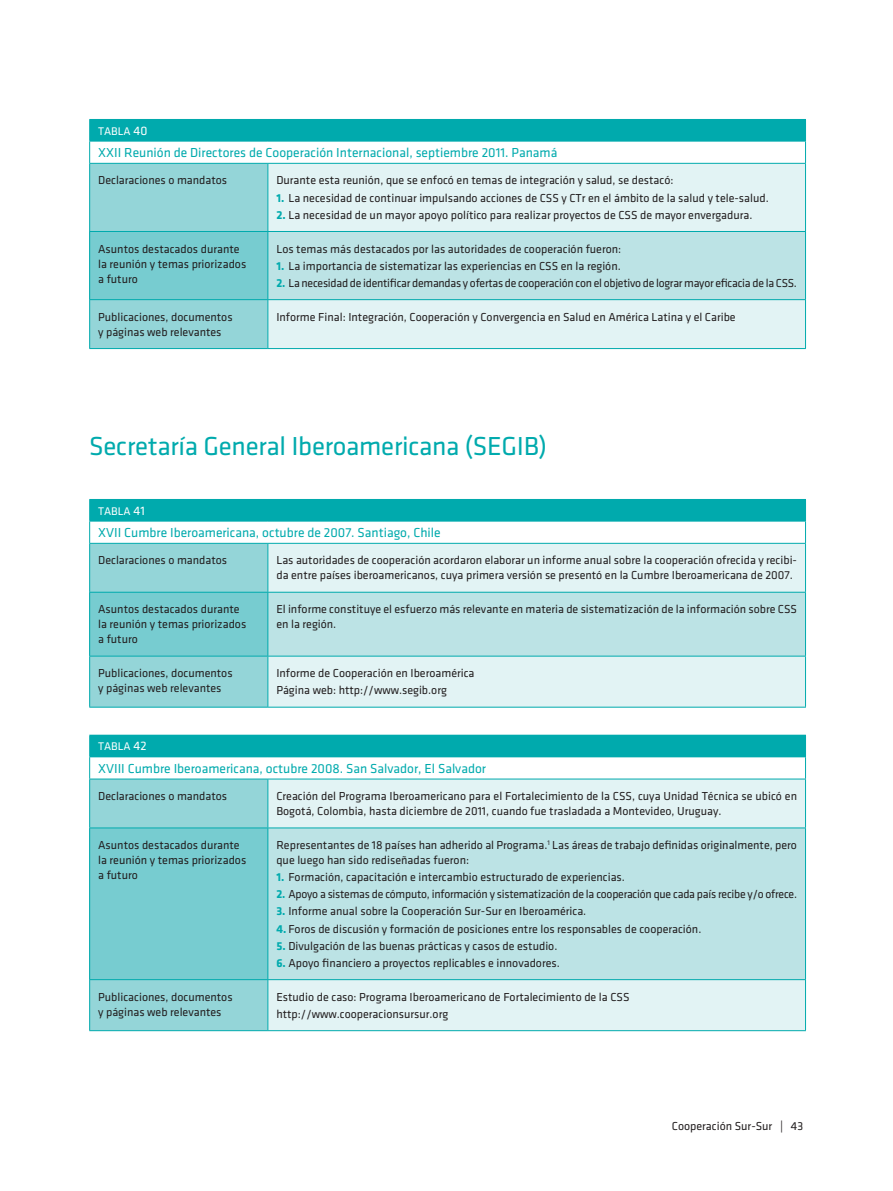
<style>
.page{position:relative;width:893px;height:1191px;background:#fff}
.page>*{position:absolute;margin:0;border:0;box-sizing:border-box;transform-origin:0 0}
.t1{font:27px "Klavika";letter-spacing:-.01em;color:#00aaad}
.t2{font:13.5px "Klavika";color:#00aaad}
.t3{font:12px/15px "Klavika";color:#231f20}
.t4{font:12px "Klavika";letter-spacing:-.02em;color:#231f20}
.t5{font:11.55px "Klavika Regular Plain SC900";color:#fff}
.s1{font-size:12.75px}
.s2{font-weight:700;color:#00aaad}
</style>
<div class="page">
<div style="left:90px;top:119px;width:715px;height:22px;background:#00aaad"></div>
<div style="left:268px;top:164px;width:537px;height:184px;background:#e2f3f4"></div>
<div style="left:268px;top:231px;width:537px;height:69px;background:#bce3e5"></div>
<hr style="left:89px;top:119px;width:179px;height:1px;background:#00aaad">
<hr style="left:268px;top:119px;width:538px;height:1px;background:#00aaad">
<svg style="left:89px;top:120px;width:179px;height:228px"></svg>
<hr style="left:268px;top:141px;width:538px;height:1px;background:#00aaad">
<svg style="left:805px;top:120px;width:1px;height:43px"></svg>
<hr style="left:89px;top:163px;width:179px;height:1px;background:#00aaad">
<hr style="left:89px;top:164px;width:1px;height:67px;background:#00aaad">
<hr style="left:268px;top:163px;width:538px;height:1px;background:#00aaad">
<hr style="left:267px;top:164px;width:1px;height:67px;background:#00aaad">
<hr style="left:805px;top:164px;width:1px;height:67px;background:#00aaad">
<hr style="left:89px;top:231px;width:179px;height:1px;background:#00aaad">
<hr style="left:89px;top:232px;width:1px;height:67px;background:#00aaad">
<hr style="left:268px;top:231px;width:538px;height:1px;background:#00aaad">
<hr style="left:267px;top:232px;width:1px;height:67px;background:#00aaad">
<hr style="left:805px;top:232px;width:1px;height:67px;background:#00aaad">
<hr style="left:89px;top:299px;width:179px;height:1px;background:#00aaad">
<hr style="left:89px;top:300px;width:1px;height:48px;background:#00aaad">
<hr style="left:268px;top:299px;width:538px;height:1px;background:#00aaad">
<hr style="left:267px;top:300px;width:1px;height:48px;background:#00aaad">
<hr style="left:805px;top:300px;width:1px;height:48px;background:#00aaad">
<hr style="left:89px;top:348px;width:179px;height:1px;background:#00aaad">
<hr style="left:268px;top:348px;width:538px;height:1px;background:#00aaad">
<div style="left:90px;top:499px;width:715px;height:22px;background:#00aaad"></div>
<div style="left:268px;top:544px;width:537px;height:163px;background:#e2f3f4"></div>
<div style="left:268px;top:592px;width:537px;height:64px;background:#bce3e5"></div>
<hr style="left:89px;top:499px;width:179px;height:1px;background:#00aaad">
<hr style="left:268px;top:499px;width:538px;height:1px;background:#00aaad">
<svg style="left:89px;top:500px;width:179px;height:207px"></svg>
<hr style="left:268px;top:521px;width:538px;height:1px;background:#00aaad">
<svg style="left:805px;top:500px;width:1px;height:43px"></svg>
<hr style="left:89px;top:543px;width:179px;height:1px;background:#00aaad">
<hr style="left:89px;top:543px;width:1px;height:49px;background:#00aaad">
<hr style="left:268px;top:543px;width:538px;height:1px;background:#00aaad">
<hr style="left:267px;top:543px;width:1px;height:49px;background:#00aaad">
<hr style="left:805px;top:543px;width:1px;height:49px;background:#00aaad">
<hr style="left:89px;top:592px;width:179px;height:1px;background:#00aaad">
<hr style="left:89px;top:592px;width:1px;height:64px;background:#00aaad">
<hr style="left:268px;top:592px;width:538px;height:1px;background:#00aaad">
<hr style="left:267px;top:592px;width:1px;height:64px;background:#00aaad">
<hr style="left:805px;top:592px;width:1px;height:64px;background:#00aaad">
<hr style="left:89px;top:656px;width:179px;height:1px;background:#00aaad">
<hr style="left:89px;top:656px;width:1px;height:51px;background:#00aaad">
<hr style="left:268px;top:656px;width:538px;height:1px;background:#00aaad">
<hr style="left:267px;top:656px;width:1px;height:51px;background:#00aaad">
<hr style="left:805px;top:656px;width:1px;height:51px;background:#00aaad">
<hr style="left:89px;top:707px;width:179px;height:1px;background:#00aaad">
<hr style="left:268px;top:707px;width:538px;height:1px;background:#00aaad">
<div style="left:90px;top:735px;width:715px;height:22px;background:#00aaad"></div>
<div style="left:90px;top:779px;width:177px;height:251px;background:#94d5d8"></div>
<div style="left:268px;top:779px;width:537px;height:251px;background:#e2f3f4"></div>
<div style="left:90px;top:828px;width:178px;height:151px;background:#77ccd0"></div>
<div style="left:268px;top:828px;width:537px;height:151px;background:#bce3e5"></div>
<svg style="left:89px;top:735px;width:1px;height:43px"></svg>
<svg style="left:805px;top:735px;width:1px;height:43px"></svg>
<hr style="left:89px;top:778px;width:179px;height:1px;background:#00aaad">
<hr style="left:89px;top:779px;width:1px;height:48px;background:#00aaad">
<hr style="left:268px;top:778px;width:538px;height:1px;background:#00aaad">
<hr style="left:267px;top:779px;width:1px;height:48px;background:#00aaad">
<hr style="left:805px;top:779px;width:1px;height:48px;background:#00aaad">
<hr style="left:89px;top:827px;width:179px;height:1px;background:#00aaad">
<hr style="left:89px;top:828px;width:1px;height:151px;background:#00aaad">
<hr style="left:268px;top:827px;width:538px;height:1px;background:#00aaad">
<hr style="left:267px;top:828px;width:1px;height:151px;background:#00aaad">
<hr style="left:805px;top:828px;width:1px;height:151px;background:#00aaad">
<hr style="left:89px;top:979px;width:179px;height:1px;background:#00aaad">
<hr style="left:89px;top:980px;width:1px;height:50px;background:#00aaad">
<hr style="left:268px;top:979px;width:538px;height:1px;background:#00aaad">
<hr style="left:267px;top:980px;width:1px;height:50px;background:#00aaad">
<hr style="left:805px;top:980px;width:1px;height:50px;background:#00aaad">
<hr style="left:89px;top:1030px;width:179px;height:1px;background:#00aaad">
<hr style="left:268px;top:1030px;width:538px;height:1px;background:#00aaad">
<p class="t5" style="left:98px;top:125px;width:51px">TABLA <span class="s1">40</span></p>
<p class="t2" style="left:98px;top:145px;width:461px">XXII Reunión de Directores de Cooperación Internacional, septiembre 2011. Panamá</p>
<p class="t3" style="left:98px;top:173px;width:131px">Declaraciones o mandatos</p>
<p class="t3" style="left:276px;top:173px;width:399px">Durante esta reunión, que se enfocó en temas de integración y salud, se destacó:</p>
<p class="t3" style="left:276px;top:190px;width:494px"><span class="s2">1.</span> La necesidad de continuar impulsando acciones de CSS y CTr en el ámbito de la salud y tele-salud.</p>
<p class="t3" style="left:276px;top:207px;width:478px"><span class="s2">2.</span> La necesidad de un mayor apoyo político para realizar proyectos de CSS de mayor envergadura.</p>
<p class="t3" style="left:98px;top:241px;width:150px">Asuntos destacados durante la reunión y temas priorizados a futuro</p>
<p class="t3" style="left:276px;top:241px;width:346px">Los temas más destacados por las autoridades de cooperación fueron:</p>
<p class="t3" style="left:276px;top:258px;width:346px"><span class="s2">1.</span> La importancia de sistematizar las experiencias en CSS en la región.</p>
<p class="t4" style="left:276px;top:277px;width:522px"><span class="s2">2.</span> La necesidad de identificar demandas y ofertas de cooperación con el objetivo de lograr mayor eficacia de la CSS.</p>
<p class="t3" style="left:98px;top:309px;width:136px">Publicaciones, documentos y páginas web relevantes</p>
<p class="t3" style="left:276px;top:309px;width:461px">Informe Final: Integración, Cooperación y Convergencia en Salud en América Latina y el Caribe</p>
<h1 class="t1" style="left:89px;top:432px;width:459px">Secretaría General Iberoamericana (SEGIB)</h1>
<p class="t5" style="left:98px;top:505px;width:48px">TABLA <span class="s1">41</span></p>
<p class="t2" style="left:98px;top:525px;width:344px">XVII Cumbre Iberoamericana, octubre de 2007. Santiago, Chile</p>
<p class="t3" style="left:98px;top:553px;width:131px">Declaraciones o mandatos</p>
<p class="t3" style="left:276px;top:553px;width:522px">Las autoridades de cooperación acordaron elaborar un informe anual sobre la cooperación ofrecida y recibi&shy;da entre países iberoamericanos, cuya primera versión se presentó en la Cumbre Iberoamericana de 2007.</p>
<p class="t3" style="left:98px;top:602px;width:150px">Asuntos destacados durante la reunión y temas priorizados a futuro</p>
<p class="t3" style="left:276px;top:602px;width:522px">El informe constituye el esfuerzo más relevante en materia de sistematización de la información sobre CSS en la región.</p>
<p class="t3" style="left:98px;top:666px;width:136px">Publicaciones, documentos y páginas web relevantes</p>
<p class="t3" style="left:276px;top:665px;width:200px;line-height:17.1px">Informe de Cooperación en Iberoamérica<br>Página web: http://www.segib.org</p>
<p class="t5" style="left:98px;top:740px;width:50px">TABLA <span class="s1">42</span></p>
<p class="t2" style="left:98px;top:761px;width:389px">XVIII Cumbre Iberoamericana, octubre 2008. San Salvador, El Salvador</p>
<p class="t3" style="left:98px;top:789px;width:131px">Declaraciones o mandatos</p>
<p class="t3" style="left:276px;top:789px;width:522px">Creación del Programa Iberoamericano para el Fortalecimiento de la CSS, cuya Unidad Técnica se ubicó en<br>Bogotá, Colombia, hasta diciembre de 2011, cuando fue trasladada a Montevideo, Uruguay.</p>
<p class="t3" style="left:98px;top:837px;width:150px">Asuntos destacados durante la reunión y temas priorizados a futuro</p>
<p class="t3" style="left:276px;top:837px;width:522px">Representantes de 18 países han adherido al Programa.<sup>1</sup> Las áreas de trabajo definidas originalmente, pero que luego han sido rediseñadas fueron:</p>
<p class="t3" style="left:276px;top:870px;width:350px"><span class="s2">1.</span> Formación, capacitación e intercambio estructurado de experiencias.</p>
<p class="t4" style="left:276px;top:888px;width:522px"><span class="s2">2.</span> Apoyo a sistemas de cómputo, información y sistematización de la cooperación que cada país recibe y/o ofrece.</p>
<p class="t3" style="left:276px;top:904px;width:311px"><span class="s2">3.</span> Informe anual sobre la Cooperación Sur-Sur en Iberoamérica.</p>
<p class="t3" style="left:276px;top:921px;width:427px"><span class="s2">4.</span> Foros de discusión y formación de posiciones entre los responsables de cooperación.</p>
<p class="t3" style="left:276px;top:938px;width:283px"><span class="s2">5.</span> Divulgación de las buenas prácticas y casos de estudio.</p>
<p class="t3" style="left:276px;top:955px;width:285px"><span class="s2">6.</span> Apoyo financiero a proyectos replicables e innovadores.</p>
<p class="t3" style="left:98px;top:989px;width:136px">Publicaciones, documentos y páginas web relevantes</p>
<p class="t3" style="left:276px;top:988px;width:355px;line-height:17.1px">Estudio de caso: Programa Iberoamericano de Fortalecimiento de la CSS http://www.cooperacionsursur.org</p>
<p class="t3" style="left:672px;top:1118px;width:133px">Cooperación Sur-Sur | 43</p>
</div>
